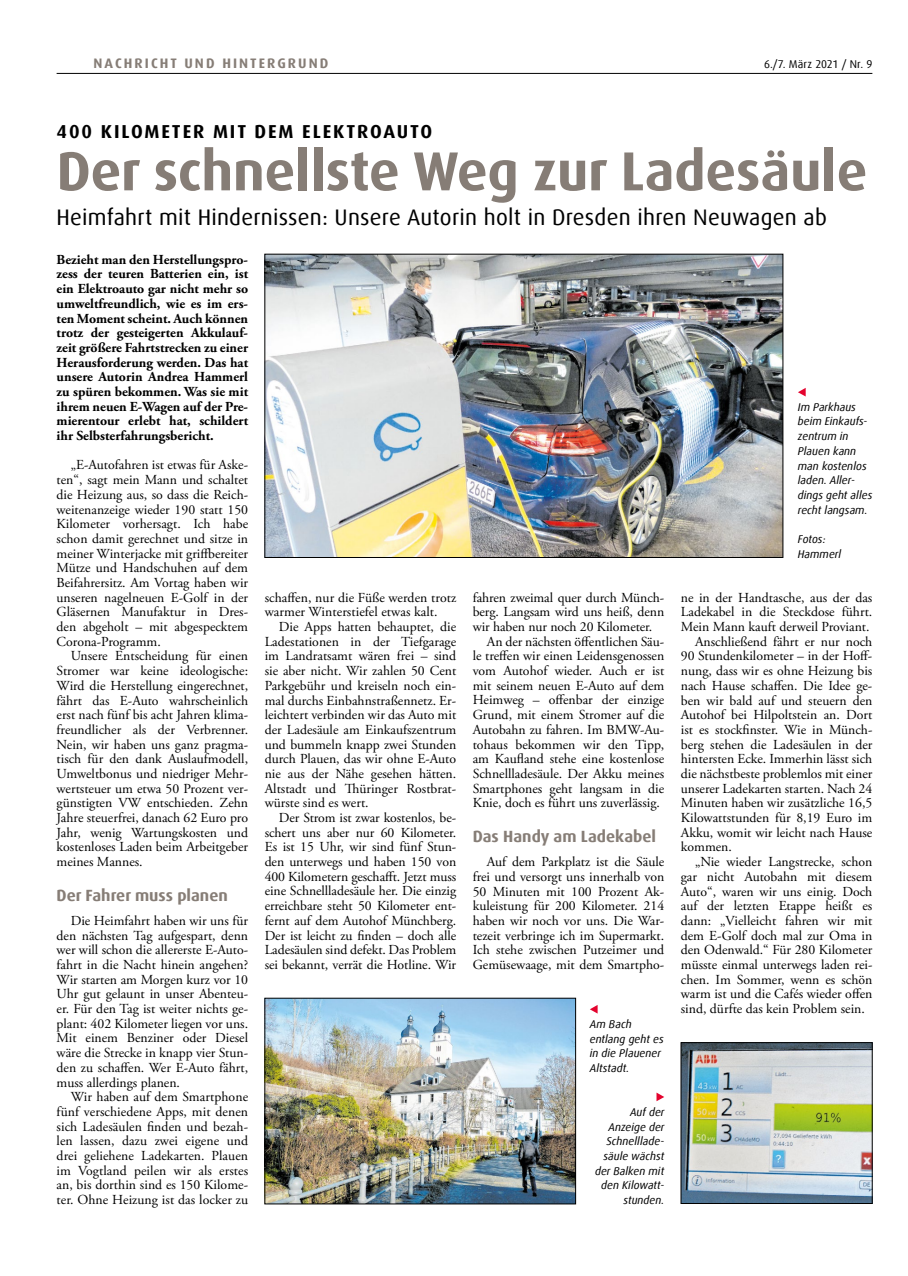
<style>
.page{position:relative;width:908px;height:1276px;background:#fff}
.page>*{position:absolute;margin:0;border:0;box-sizing:border-box;transform-origin:0 0}
.t1{font:700 55px "Dax Offc Pro";letter-spacing:-.005em;color:#867d76}
.t2{font:22.5px "Dax Offc Pro";letter-spacing:.01em;color:#000}
.t3{font:700 18.75px "Dax Offc Pro";letter-spacing:.1em;color:#000}
.t4{font:700 16.25px "Dax Offc Pro";color:#867d76}
.t5{font:13.75px/14.6px "Adobe Garamond Pro";color:#000;text-align:justify}
.t6{font:700 13.75px/14.6px "Adobe Garamond Pro";color:#000;text-align:justify}
.t7{font:700 13.75px "Dax Offc Pro";letter-spacing:.15em;color:#867d76}
.t8{font:italic 11.25px/14.8px "Dax Offc Pro";color:#000}
.t9{font:11.25px "Dax Offc Pro";letter-spacing:.01em;color:#000}
</style>
<div class="page">
<hr style="left:57px;top:73px;width:815px;height:1px;background:#000">
<img style="left:266px;top:256px;width:514px;height:299px">
<svg style="left:798px;top:388px;width:7px;height:8px"></svg>
<img style="left:682px;top:1044px;width:188px;height:157px">
<div style="left:680px;top:1042px;width:192px;height:161px;border:1px solid #000"></div>
<img style="left:266px;top:1000px;width:307px;height:202px">
<div style="left:264px;top:998px;width:311px;height:206px;border:1px solid #000"></div>
<svg style="left:590px;top:1005px;width:7px;height:8px"></svg>
<svg style="left:656px;top:1092px;width:8px;height:9px"></svg>
<p class="t7" style="left:93px;top:54px;width:236px">NACHRICHT UND HINTERGRUND</p>
<p class="t9" style="left:763px;top:57px;width:110px">6./7. März 2021 / Nr. 9</p>
<h3 class="t3" style="left:57px;top:119px;width:377px">400 KILOMETER MIT DEM ELEKTROAUTO</h3>
<h1 class="t1" style="left:57px;top:136px;width:811px">Der schnellste Weg zur Ladesäule</h1>
<h2 class="t2" style="left:57px;top:203px;width:771px">Heimfahrt mit Hindernissen: Unsere Autorin holt in Dresden ihren Neuwagen ab</h2>
<p class="t6" style="left:57px;top:252px;width:193px">Bezieht man den Herstellungspro&shy;zess der teuren Batterien ein, ist ein Elektroauto gar nicht mehr so umweltfreundlich, wie es im ers&shy;ten Moment scheint. Auch können trotz der gesteigerten Akkulauf&shy;zeit größere Fahrtstrecken zu einer Herausforderung werden. Das hat unsere Autorin Andrea Hammerl zu spüren bekommen. Was sie mit ihrem neuen E-Wagen auf der Pre&shy;mierentour erlebt hat, schildert ihr Selbsterfahrungsbericht.</p>
<p class="t5" style="left:57px;top:458px;width:193px;text-indent:14px">„E-Autofahren ist etwas für Aske&shy;ten“, sagt mein Mann und schaltet die Heizung aus, so dass die Reich&shy;weitenanzeige wieder 190 statt 150<br>Kilometer vorhersagt. Ich habe schon damit gerechnet und sitze in meiner Winterjacke mit griffbereiter Mütze und Handschuhen auf dem Beifahrersitz. Am Vortag haben wir unseren nagelneuen E-Golf in der Gläsernen Manufaktur in Dres&shy;den abgeholt – mit abgespecktem Corona-Programm.</p>
<p class="t5" style="left:57px;top:649px;width:193px;text-indent:14px">Unsere Entscheidung für einen Stromer war keine ideologische:<br>Wird die Herstellung eingerechnet, fährt das E-Auto wahrscheinlich erst nach fünf bis acht Jahren klima&shy;freundlicher als der Verbrenner.<br>Nein, wir haben uns ganz pragma&shy;tisch für den dank Auslaufmodell, Umweltbonus und niedriger Mehr&shy;wertsteuer um etwa 50 Prozent ver&shy;günstigten VW entschieden. Zehn Jahre steuerfrei, danach 62 Euro pro Jahr, wenig Wartungskosten und kostenloses Laden beim Arbeitgeber meines Mannes.</p>
<p class="t4" style="left:57px;top:884px;width:173px">Der Fahrer muss planen</p>
<p class="t5" style="left:57px;top:913px;width:193px;text-indent:14px">Die Heimfahrt haben wir uns für den nächsten Tag aufgespart, denn wer will schon die allererste E-Auto&shy;fahrt in die Nacht hinein angehen?<br>Wir starten am Morgen kurz vor 10<br>Uhr gut gelaunt in unser Abenteu&shy;er. Für den Tag ist weiter nichts ge&shy;plant: 402 Kilometer liegen vor uns.<br>Mit einem Benziner oder Diesel wäre die Strecke in knapp vier Stun&shy;den zu schaffen. Wer E-Auto fährt, muss allerdings planen.</p>
<p class="t5" style="left:57px;top:1090px;width:193px;text-indent:14px">Wir haben auf dem Smartphone fünf verschiedene Apps, mit denen sich Ladesäulen finden und bezah&shy;len lassen, dazu zwei eigene und drei geliehene Ladekarten. Plauen im Vogtland peilen wir als erstes an, bis dorthin sind es 150 Kilome&shy;ter. Ohne Heizung ist das locker zu</p>
<p class="t5" style="left:264px;top:590px;width:193px">schaffen, nur die Füße werden trotz warmer Winterstiefel etwas kalt.</p>
<p class="t5" style="left:264px;top:620px;width:193px;text-indent:14px">Die Apps hatten behauptet, die Ladestationen in der Tiefgarage im Landratsamt wären frei – sind sie aber nicht. Wir zahlen 50 Cent Parkgebühr und kreiseln noch ein&shy;mal durchs Einbahnstraßennetz. Er&shy;leichtert verbinden wir das Auto mit der Ladesäule am Einkaufszentrum und bummeln knapp zwei Stunden durch Plauen, das wir ohne E-Auto nie aus der Nähe gesehen hätten.<br>Altstadt und Thüringer Rostbrat&shy;würste sind es wert.</p>
<p class="t5" style="left:264px;top:811px;width:193px;text-indent:14px">Der Strom ist zwar kostenlos, be&shy;schert uns aber nur 60 Kilometer.<br>Es ist 15 Uhr, wir sind fünf Stun&shy;den unterwegs und haben 150 von 400 Kilometern geschafft. Jetzt muss eine Schnellladesäule her. Die einzig erreichbare steht 50 Kilometer ent&shy;fernt auf dem Autohof Münchberg.<br>Der ist leicht zu finden – doch alle Ladesäulen sind defekt. Das Problem sei bekannt, verrät die Hotline. Wir</p>
<p class="t5" style="left:472px;top:590px;width:193px">fahren zweimal quer durch Münch-</p>
<p class="t5" style="left:472px;top:605px;width:193px">berg. Langsam wird uns heiß, denn</p>
<p class="t5" style="left:472px;top:620px;width:181px">wir haben nur noch 20 Kilometer.</p>
<p class="t5" style="left:486px;top:634px;width:179px">An der nächsten öffentlichen Säu-</p>
<p class="t5" style="left:472px;top:649px;width:193px">le treffen wir einen Leidensgenossen</p>
<p class="t5" style="left:472px;top:664px;width:193px">vom Autohof wieder. Auch er ist</p>
<p class="t5" style="left:472px;top:678px;width:193px">mit seinem neuen E-Auto auf dem</p>
<p class="t5" style="left:472px;top:693px;width:193px">Heimweg – offenbar der einzige</p>
<p class="t5" style="left:472px;top:708px;width:193px">Grund, mit einem Stromer auf die</p>
<p class="t5" style="left:472px;top:722px;width:193px">Autobahn zu fahren. Im BMW-Au-</p>
<p class="t5" style="left:472px;top:737px;width:193px">tohaus bekommen wir den Tipp,</p>
<p class="t5" style="left:472px;top:752px;width:193px">am Kaufland stehe eine kostenlose</p>
<p class="t5" style="left:472px;top:766px;width:193px">Schnellladesäule. Der Akku meines</p>
<p class="t5" style="left:472px;top:781px;width:193px">Smartphones geht langsam in die</p>
<p class="t5" style="left:472px;top:796px;width:188px">Knie, doch es führt uns zuverlässig.</p>
<p class="t4" style="left:472px;top:826px;width:185px">Das Handy am Ladekabel</p>
<p class="t5" style="left:472px;top:855px;width:193px;text-indent:14px">Auf dem Parkplatz ist die Säule frei und versorgt uns innerhalb von 50 Minuten mit 100 Prozent Ak&shy;kuleistung für 200 Kilometer. 214 haben wir noch vor uns. Die War&shy;tezeit verbringe ich im Supermarkt.<br>Ich stehe zwischen Putzeimer und Gemüsewaage, mit dem Smartpho-</p>
<p class="t8" style="left:589px;top:1016px;width:75px">Am Bach entlang geht es in die Plauener<br>Altstadt.</p>
<p class="t8" style="left:594px;top:1104px;width:71px;text-align:right">Auf der<br>Anzeige der<br>Schnelllade&shy;säule wächst der Balken mit den Kilowatt&shy;stunden.</p>
<p class="t8" style="left:797px;top:399px;width:76px">Im Parkhaus beim Einkaufs&shy;zentrum in<br>Plauen kann man kostenlos laden. Aller&shy;dings geht alles recht langsam.</p>
<p class="t8" style="left:797px;top:532px;width:45px">Fotos:<br>Hammerl</p>
<p class="t5" style="left:680px;top:590px;width:193px">ne in der Handtasche, aus der das</p>
<p class="t5" style="left:680px;top:605px;width:193px">Ladekabel in die Steckdose führt.</p>
<p class="t5" style="left:680px;top:620px;width:190px">Mein Mann kauft derweil Proviant.</p>
<p class="t5" style="left:694px;top:634px;width:179px">Anschließend fährt er nur noch</p>
<p class="t5" style="left:680px;top:649px;width:193px">90 Stundenkilometer – in der Hoff-</p>
<p class="t5" style="left:680px;top:664px;width:193px">nung, dass wir es ohne Heizung bis</p>
<p class="t5" style="left:680px;top:678px;width:193px">nach Hause schaffen. Die Idee ge-</p>
<p class="t5" style="left:680px;top:693px;width:193px">ben wir bald auf und steuern den</p>
<p class="t5" style="left:680px;top:708px;width:193px">Autohof bei Hilpoltstein an. Dort</p>
<p class="t5" style="left:680px;top:722px;width:193px">ist es stockfinster. Wie in Münch-</p>
<p class="t5" style="left:680px;top:737px;width:193px">berg stehen die Ladesäulen in der</p>
<p class="t5" style="left:680px;top:752px;width:193px">hintersten Ecke. Immerhin lässt sich</p>
<p class="t5" style="left:680px;top:767px;width:193px">die nächstbeste problemlos mit einer</p>
<p class="t5" style="left:680px;top:781px;width:193px">unserer Ladekarten starten. Nach 24</p>
<p class="t5" style="left:680px;top:796px;width:193px">Minuten haben wir zusätzliche 16,5</p>
<p class="t5" style="left:680px;top:811px;width:193px">Kilowattstunden für 8,19 Euro im</p>
<p class="t5" style="left:680px;top:825px;width:193px">Akku, womit wir leicht nach Hause</p>
<p class="t5" style="left:680px;top:840px;width:53px">kommen.</p>
<p class="t5" style="left:694px;top:855px;width:179px">„Nie wieder Langstrecke, schon</p>
<p class="t5" style="left:680px;top:869px;width:193px">gar nicht Autobahn mit diesem</p>
<p class="t5" style="left:680px;top:884px;width:193px">Auto“, waren wir uns einig. Doch</p>
<p class="t5" style="left:680px;top:899px;width:193px">auf der letzten Etappe heißt es</p>
<p class="t5" style="left:680px;top:913px;width:193px">dann: „Vielleicht fahren wir mit</p>
<p class="t5" style="left:680px;top:928px;width:193px">dem E-Golf doch mal zur Oma in</p>
<p class="t5" style="left:680px;top:943px;width:193px">den Odenwald.“ Für 280 Kilometer</p>
<p class="t5" style="left:680px;top:957px;width:193px">müsste einmal unterwegs laden rei-</p>
<p class="t5" style="left:680px;top:972px;width:193px">chen. Im Sommer, wenn es schön</p>
<p class="t5" style="left:680px;top:987px;width:193px">warm ist und die Cafés wieder offen</p>
<p class="t5" style="left:680px;top:1002px;width:185px">sind, dürfte das kein Problem sein.</p>
</div>
